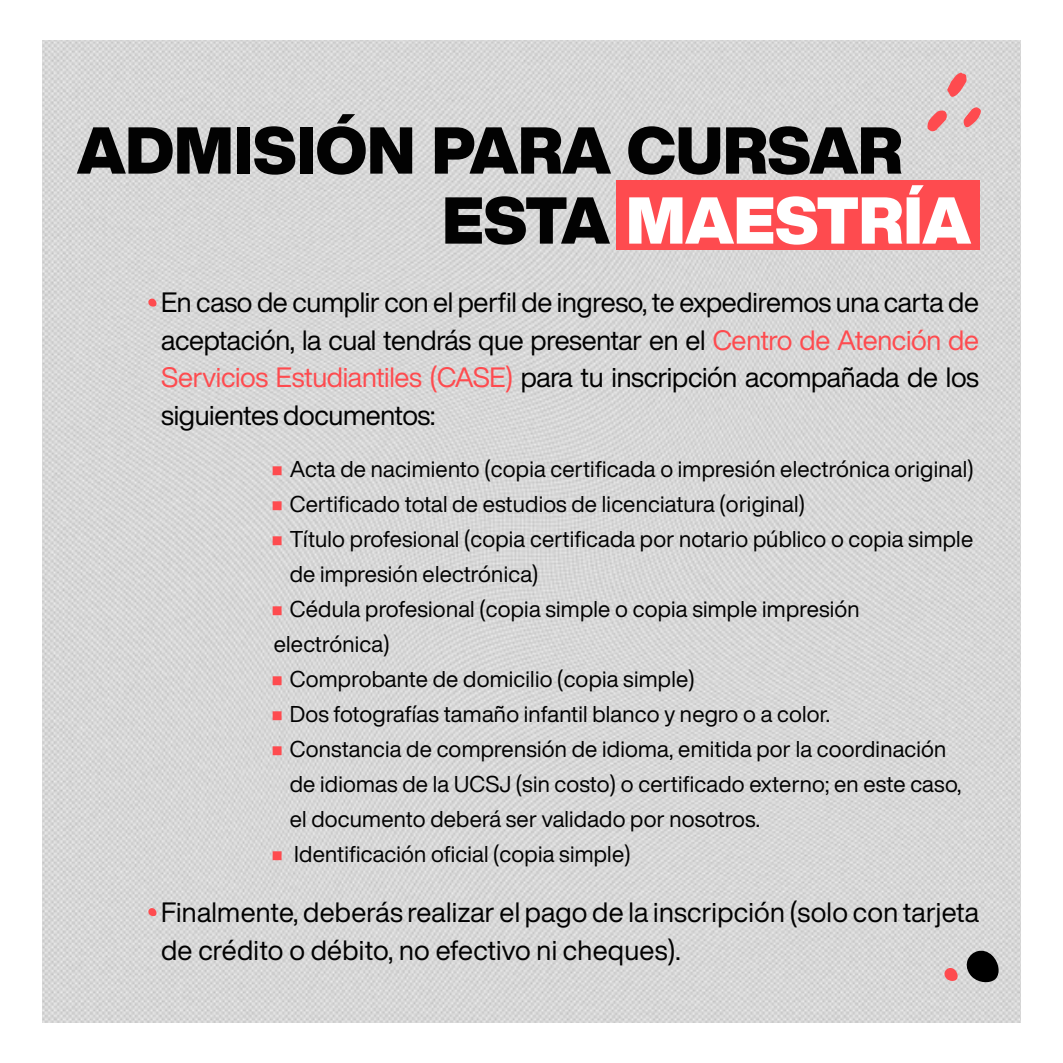
<style>
.page{position:relative;width:1063px;height:1063px;background:#fff}
.page>*{position:absolute;margin:0;border:0;box-sizing:border-box;transform-origin:0 0}
.t1{font:900 65px/70px "Helvetica Now Display";color:#020202}
.t2{font:27.5px/37.5px "Helvetica Now Display";color:#020202;text-align:justify}
.t3{font:22.5px/35px "Helvetica Now Display";letter-spacing:.01em;color:#020202}
.s1{color:#fff}
.s2{color:#fe4b4f}
</style>
<div class="page">
<img style="left:42px;top:41px;width:979px;height:981px">
<svg style="left:966px;top:950px;width:33px;height:32px"></svg>
<svg style="left:944px;top:968px;width:14px;height:13px"></svg>
<svg style="left:947px;top:73px;width:20px;height:24px"></svg>
<svg style="left:927px;top:110px;width:20px;height:22px"></svg>
<svg style="left:963px;top:107px;width:18px;height:21px"></svg>
<div style="left:273px;top:466px;width:9px;height:9px;border:5px solid #fe4b4f"></div>
<div style="left:273px;top:501px;width:9px;height:9px;border:5px solid #fe4b4f"></div>
<div style="left:273px;top:536px;width:9px;height:9px;border:5px solid #fe4b4f"></div>
<div style="left:273px;top:606px;width:9px;height:9px;border:5px solid #fe4b4f"></div>
<div style="left:273px;top:676px;width:9px;height:9px;border:5px solid #fe4b4f"></div>
<div style="left:273px;top:711px;width:9px;height:9px;border:5px solid #fe4b4f"></div>
<div style="left:273px;top:746px;width:9px;height:9px;border:5px solid #fe4b4f"></div>
<div style="left:273px;top:851px;width:9px;height:9px;border:5px solid #fe4b4f"></div>
<div style="left:616px;top:180px;width:363px;height:70px;background:#fe4b4f"></div>
<svg style="left:148px;top:298px;width:9px;height:9px"></svg>
<svg style="left:148px;top:908px;width:9px;height:8px"></svg>
<h1 class="t1" style="left:442px;top:116px;width:530px;text-indent:-365px">ADMISIÓN PARA CURSAR<br>ESTA <span class="s1">MAESTRÍA</span></h1>
<p class="t2" style="left:161px;top:283px;width:819px">En caso de cumplir con el perfil de ingreso, te expediremos una carta de aceptación, la cual tendrás que presentar en el <span class="s2">Centro de Atención de Servicios Estudiantiles (CASE)</span> para tu inscripción acompañada de los siguientes documentos:</p>
<p class="t3" style="left:274px;top:452px;width:701px"><span class="s2">•</span> Acta de nacimiento (copia certificada o impresión electrónica original)</p>
<p class="t3" style="left:274px;top:487px;width:533px"><span class="s2">•</span> Certificado total de estudios de licenciatura (original)</p>
<p class="t3" style="left:290px;top:522px;width:685px;text-indent:-16px"><span class="s2">•</span> Título profesional (copia certificada por notario público o copia simple de impresión electrónica)</p>
<p class="t3" style="left:274px;top:592px;width:588px"><span class="s2">•</span> Cédula profesional (copia simple o copia simple impresión electrónica)</p>
<p class="t3" style="left:274px;top:662px;width:423px"><span class="s2">•</span> Comprobante de domicilio (copia simple)</p>
<p class="t3" style="left:274px;top:697px;width:558px"><span class="s2">•</span> Dos fotografías tamaño infantil blanco y negro o a color.</p>
<p class="t3" style="left:290px;top:732px;width:673px;text-indent:-16px"><span class="s2">•</span> Constancia de comprensión de idioma, emitida por la coordinación de idiomas de la UCSJ (sin costo) o certificado externo; en este caso, el documento deberá ser validado por nosotros.</p>
<p class="t3" style="left:274px;top:837px;width:359px"><span class="s2">•</span> Identificación oficial (copia simple)</p>
<p class="t2" style="left:161px;top:893px;width:820px">Finalmente, deberás realizar el pago de la inscripción (solo con tarjeta de crédito o débito, no efectivo ni cheques).</p>
</div>
